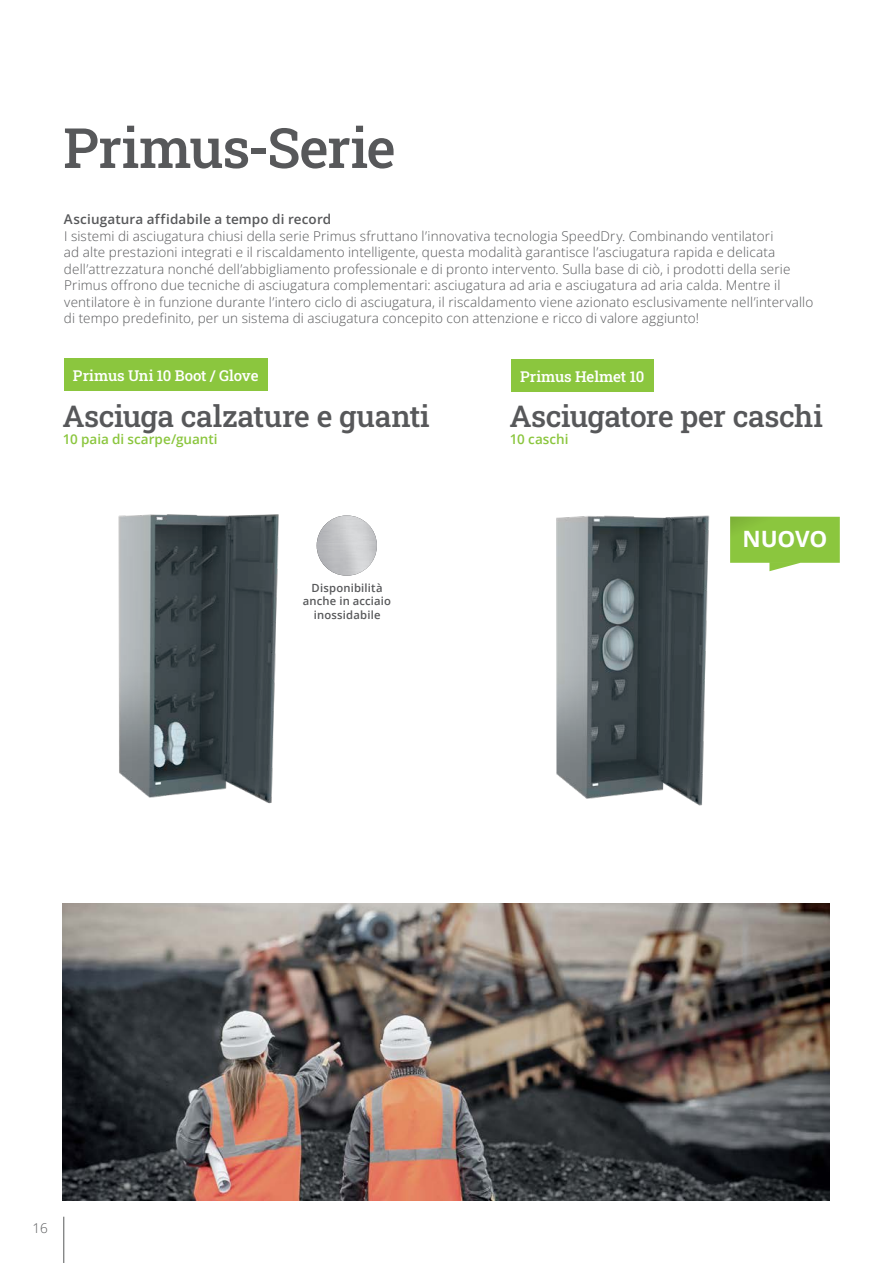
<style>
.page{position:relative;width:893px;height:1263px;background:#fff}
.page>*{position:absolute;margin:0;border:0;box-sizing:border-box;transform-origin:0 0}
.t1{font:55.5px "Roboto Slab";letter-spacing:-.02em;color:#57585a}
.t2{font:30px "Roboto Slab";letter-spacing:-.015em;color:#57585a}
.copy{font:700 22.5px "Open Sans";letter-spacing:-.01em;color:#fff}
.header_box{font:15px "Roboto Slab";letter-spacing:-.005em;color:#fff}
.copy-2{font:13.5px/16.5px "Open Sans";letter-spacing:.01em;color:#57585a}
.t3{font:600 13.5px "Open Sans";color:#8bc63e}
.copy-3{font:600 11.25px/13.5px "Open Sans";letter-spacing:.02em;color:#57585a;text-align:center}
</style>
<div class="page">
<img style="left:118px;top:514px;width:161px;height:290px">
<img style="left:556px;top:515px;width:154px;height:291px">
<img style="left:62px;top:903px;width:767px;height:297px">
<img style="left:317px;top:515px;width:60px;height:61px;border-radius:30px">
<svg style="left:730px;top:516px;width:110px;height:55px;background:#9bcd59"></svg>
<div style="left:511px;top:359px;width:142px;height:33px;background:#8bc63e"></div>
<div style="left:64px;top:359px;width:204px;height:32px;background:#8bc63e"></div>
<hr style="left:64px;top:1217px;width:1px;height:46px;background:#57585a">
<h3 class="t1" style="left:63px;top:110px;width:334px">Primus-Serie</h3>
<p class="copy-2" style="left:64px;top:211px;width:269px">Asciugatura affidabile a tempo di record</p>
<p class="copy-2" style="left:64px;top:227px;width:751px">I sistemi di asciugatura chiusi della serie Primus sfruttano l’innovativa tecnologia SpeedDry. Combinando ventilatori<br>ad alte prestazioni integrati e il riscaldamento intelligente, questa modalità garantisce l’asciugatura rapida e delicata dell’attrezzatura nonché dell’abbigliamento professionale e di pronto intervento. Sulla base di ciò, i prodotti della serie Primus offrono due tecniche di asciugatura complementari: asciugatura ad aria e asciugatura ad aria calda. Mentre il ventilatore è in funzione durante l’intero ciclo di asciugatura, il riscaldamento viene azionato esclusivamente nell’intervallo di tempo predefinito, per un sistema di asciugatura concepito con attenzione e ricco di valore aggiunto!</p>
<p class="header_box" style="left:73px;top:366px;width:187px">Primus Uni 10 Boot / Glove</p>
<p class="header_box" style="left:520px;top:366px;width:126px">Primus Helmet 10</p>
<h3 class="t2" style="left:62px;top:396px;width:369px">Asciuga calzature e guanti</h3>
<h3 class="t3" style="left:63px;top:429px;width:156px">10 paia di scarpe/guanti</h3>
<p class="copy-3" style="left:303px;top:581px;width:90px">Disponibilità anche in acciaio inossidabile</p>
<h3 class="t2" style="left:509px;top:396px;width:315px">Asciugatore per caschi</h3>
<h3 class="t3" style="left:510px;top:430px;width:60px">10 caschi</h3>
<p class="copy" style="left:742px;top:523px;width:87px">NUOVO</p>
<p class="copy-2" style="left:32px;top:1219px;width:17px">16</p>
</div>
